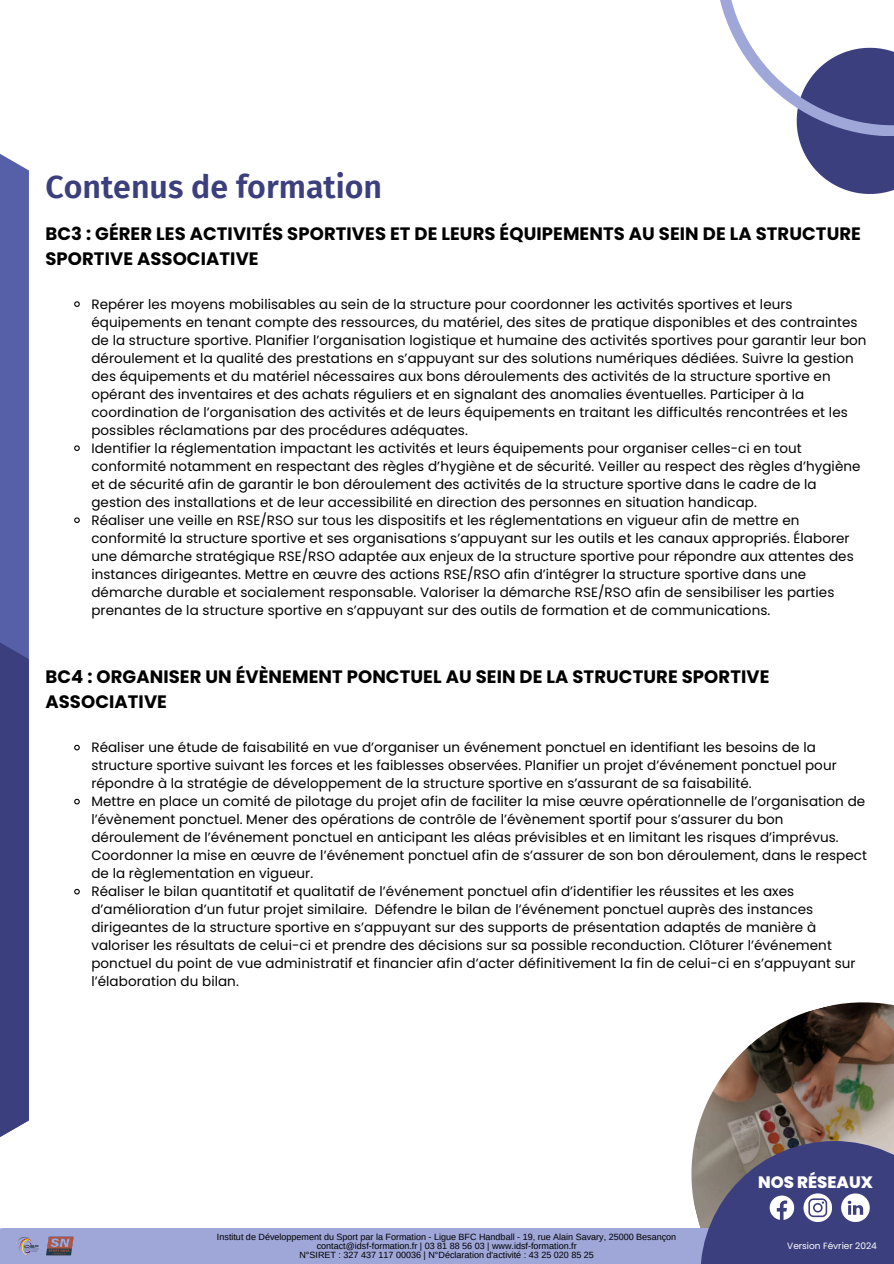
<style>
.page{position:relative;width:894px;height:1264px;background:#fff}
.page>*{position:absolute;margin:0;border:0;box-sizing:border-box;transform-origin:0 0}
.t1{font:600 32.1px "Fira Sans";color:#3c3f7e}
.t2{font:700 18px/24.8px "Poppins";letter-spacing:.005em;color:#000}
.t3{font:800 16.5px "Poppins";color:#fff}
.t4{font:13.5px/18px "Poppins";letter-spacing:.005em;color:#000}
.t5{font:9px "Arimo";color:#000}
.t6{font:9px "Poppins";color:#fff}
</style>
<div class="page">
<div style="left:0;top:143px;width:29px;height:1004px;background:#5560a9"></div>
<div style="left:0;top:631px;width:29px;height:516px;background:#3c3f7e"></div>
<img style="left:691px;top:1002px;width:202px;height:225px">
<div style="left:0;top:1228px;width:700px;height:35px;background:#9fa6d8"></div>
<svg style="left:700px;top:1140px;width:193px;height:123px;fill:#3c3f7e"></svg>
<svg style="left:769px;top:1195px;width:25px;height:24px"></svg>
<svg style="left:803px;top:1193px;width:28px;height:28px"></svg>
<svg style="left:840px;top:1193px;width:29px;height:28px"></svg>
<svg style="left:720px;top:0;width:173px;height:194px"></svg>
<svg style="left:74px;top:301px;width:6px;height:6px"></svg>
<svg style="left:74px;top:445px;width:6px;height:6px"></svg>
<svg style="left:74px;top:517px;width:6px;height:6px"></svg>
<svg style="left:74px;top:744px;width:6px;height:7px"></svg>
<svg style="left:74px;top:798px;width:6px;height:7px"></svg>
<svg style="left:74px;top:888px;width:6px;height:7px"></svg>
<img style="left:15px;top:1230px;width:31px;height:31px">
<img style="left:44px;top:1234px;width:32px;height:23px">
<h1 class="t1" style="left:45px;top:168px;width:338px">Contenus de formation</h1>
<h2 class="t2" style="left:45px;top:221px;width:816px">BC3 : GÉRER LES ACTIVITÉS SPORTIVES ET DE LEURS ÉQUIPEMENTS AU SEIN DE LA STRUCTURE<br>SPORTIVE ASSOCIATIVE</h2>
<p class="t4" style="left:91px;top:295px;width:776px">Repérer les moyens mobilisables au sein de la structure pour coordonner les activités sportives et leurs équipements en tenant compte des ressources, du matériel, des sites de pratique disponibles et des contraintes de la structure sportive. Planifier l’organisation logistique et humaine des activités sportives pour garantir leur bon déroulement et la qualité des prestations en s’appuyant sur des solutions numériques dédiées. Suivre la gestion des équipements et du matériel nécessaires aux bons déroulements des activités de la structure sportive en opérant des inventaires et des achats réguliers et en signalant des anomalies éventuelles. Participer à la coordination de l’organisation des activités et de leurs équipements en traitant les difficultés rencontrées et les possibles réclamations par des procédures adéquates.<br>Identifier la réglementation impactant les activités et leurs équipements pour organiser celles-ci en tout conformité notamment en respectant des règles d’hygiène et de sécurité. Veiller au respect des règles d’hygiène et de sécurité afin de garantir le bon déroulement des activités de la structure sportive dans le cadre de la gestion des installations et de leur accessibilité en direction des personnes en situation handicap.<br>Réaliser une veille en RSE/RSO sur tous les dispositifs et les réglementations en vigueur afin de mettre en conformité la structure sportive et ses organisations s’appuyant sur les outils et les canaux appropriés. Élaborer une démarche stratégique RSE/RSO adaptée aux enjeux de la structure sportive pour répondre aux attentes des instances dirigeantes. Mettre en œuvre des actions RSE/RSO afin d’intégrer la structure sportive dans une démarche durable et socialement responsable. Valoriser la démarche RSE/RSO afin de sensibiliser les parties prenantes de la structure sportive en s’appuyant sur des outils de formation et de communications.</p>
<h2 class="t2" style="left:45px;top:664px;width:725px">BC4 : ORGANISER UN ÉVÈNEMENT PONCTUEL AU SEIN DE LA STRUCTURE SPORTIVE<br>ASSOCIATIVE</h2>
<p class="t4" style="left:91px;top:738px;width:777px">Réaliser une étude de faisabilité en vue d’organiser un événement ponctuel en identifiant les besoins de la structure sportive suivant les forces et les faiblesses observées. Planifier un projet d’événement ponctuel pour répondre à la stratégie de développement de la structure sportive en s’assurant de sa faisabilité.<br>Mettre en place un comité de pilotage du projet afin de faciliter la mise œuvre opérationnelle de l’organisation de l’évènement ponctuel. Mener des opérations de contrôle de l’évènement sportif pour s’assurer du bon déroulement de l’événement ponctuel en anticipant les aléas prévisibles et en limitant les risques d’imprévus.<br>Coordonner la mise en œuvre de l’événement ponctuel afin de s’assurer de son bon déroulement, dans le respect de la règlementation en vigueur.<br>Réaliser le bilan quantitatif et qualitatif de l’événement ponctuel afin d’identifier les réussites et les axes d’amélioration d’un futur projet similaire. Défendre le bilan de l’événement ponctuel auprès des instances dirigeantes de la structure sportive en s’appuyant sur des supports de présentation adaptés de manière à valoriser les résultats de celui-ci et prendre des décisions sur sa possible reconduction. Clôturer l’événement ponctuel du point de vue administratif et financier afin d’acter définitivement la fin de celui-ci en s’appuyant sur l’élaboration du bilan.</p>
<h2 class="t5" style="left:217px;top:1231px;width:460px">Institut de Développement du Sport par la Formation - Ligue BFC Handball - 19, rue Alain Savary, 25000 Besançon</h2>
<p class="t5" style="left:316px;top:1240px;width:261px">contact@idsf-formation.fr | 03 81 88 56 03 | www.idsf-formation.fr</p>
<p class="t5" style="left:299px;top:1249px;width:296px">N°SIRET : 327 437 117 00036 | N°Déclaration d'activité : 43 25 020 85 25</p>
<p class="t3" style="left:758px;top:1170px;width:116px">NOS RÉSEAUX</p>
<p class="t6" style="left:787px;top:1239px;width:91px">Version Février 2024</p>
</div>
